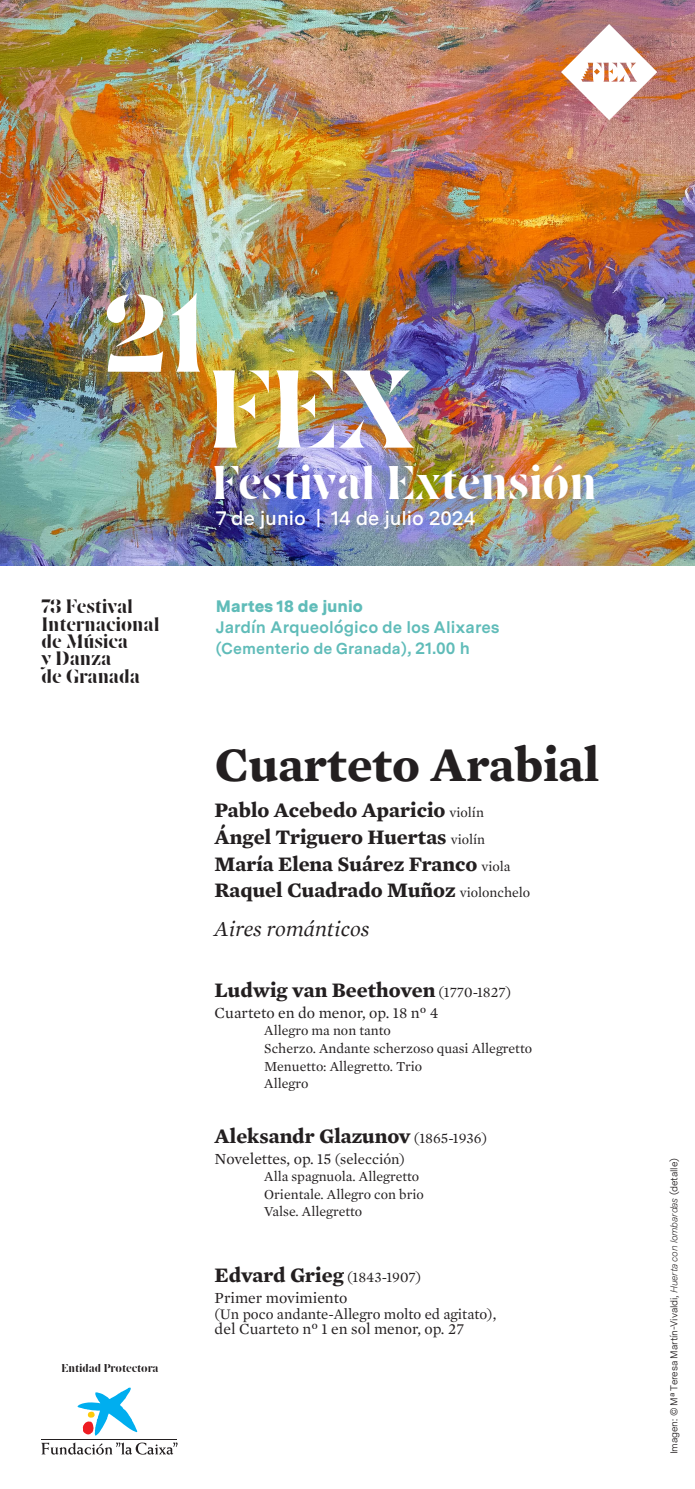
<style>
.page{position:relative;width:695px;height:1489px;background:#fff}
.page>*{position:absolute;margin:0;border:0;box-sizing:border-box;transform-origin:0 0}
.t1{font:700 112.35px "Avia";color:#fff}
.Compositores{font:700 49px "Mercury Text G1";color:#231f20}
.t2{font:700 47.95px "Avia";color:#fff}
.Título{font:italic 21.88px "Mercury Text G1";color:#231f20}
.Compositores-2{font:700 21px "Mercury Text G1";color:#231f20}
.t3{font:700 19.78px "Avia";color:#231f20}
.t4{font:600 19.78px "Messina Sans";color:#fff}
.Lugar_y_hora_nuevo{font:700 16.62px "Messina Sans";color:#60bcb9}
.Fecha_nuevo{font:900 16.62px "Messina Sans";color:#60bcb9}
.Programa_1{font:15.75px "Mercury Text G1";color:#231f20}
.Lugar_y_hora_nuevo-2{font:700 15.75px "Messina Sans";color:#60bcb9}
.Programa_1-2{font:14.88px "Mercury Text G1";color:#231f20}
.Programa_2{font:14px "Mercury Text G1";color:#231f20}
.Con_la_colaboracion{font:700 11.55px "Avia";color:#231f20}
.Créditos_nuevos{font:9.97px "Messina Sans";letter-spacing:-.015em;color:#231f20}
.s1{font-size:16.62px}
.s2{font-weight:400;font-size:14px}
.s3{font-weight:400;font-size:14.88px}
.s4{font-size:14.88px}
.s5{font-size:15.75px}
.s6{font-weight:300;font-style:italic}
</style>
<div class="page">
<img style="left:0;top:0;width:694px;height:566px">
<svg style="left:561px;top:24px;width:96px;height:96px"></svg>
<svg style="left:77px;top:1387px;width:60px;height:48px"></svg>
<hr style="left:42px;top:1438px;width:135px;height:1px;background:#231f20">
<hr style="left:42px;top:1439px;width:135px;height:1px;background:#231f20">
<svg style="left:41px;top:1442px;width:137px;height:12px"></svg>
<p class="t1" style="left:103px;top:268px;width:105px">21</p>
<p class="t1" style="left:206px;top:344px;width:209px">FEX</p>
<p class="t2" style="left:212px;top:454px;width:386px">Festival Extensión</p>
<p class="t4" style="left:216px;top:503px;width:261px">7 de junio | 14 de julio 2024</p>
<p class="t3" style="left:41px;top:595px;width:93px">73 Festival</p>
<p class="t3" style="left:41px;top:612px;width:120px">Internacional</p>
<p class="t3" style="left:41px;top:629px;width:88px">de Música</p>
<p class="t3" style="left:41px;top:647px;width:71px">y Danza</p>
<p class="t3" style="left:41px;top:664px;width:100px">de Granada</p>
<p class="Con_la_colaboracion" style="left:61px;top:1360px;width:98px">Entidad Protectora</p>
<p class="Fecha_nuevo" style="left:216px;top:593px;width:148px">Martes 18 de junio</p>
<p class="Lugar_y_hora_nuevo" style="left:216px;top:614px;width:285px">Jardín Arqueológico de los Alixares</p>
<p class="Lugar_y_hora_nuevo-2" style="left:216px;top:636px;width:256px">(Cementerio de Granada)<span class="s1">, 21.00 h</span></p>
<p class="Compositores" style="left:214px;top:734px;width:386px">Cuarteto Arabial</p>
<p class="Compositores-2" style="left:214px;top:797px;width:271px">Pablo Acebedo Aparicio <span class="s2">violín</span></p>
<p class="Compositores-2" style="left:214px;top:824px;width:272px">Ángel Triguero Huertas <span class="s2">violín</span></p>
<p class="Compositores-2" style="left:214px;top:850px;width:297px">María Elena Suárez Franco <span class="s2">viola</span></p>
<p class="Compositores-2" style="left:214px;top:877px;width:317px">Raquel Cuadrado Muñoz <span class="s2">violonchelo</span></p>
<p class="Título" style="left:214px;top:915px;width:156px">Aires románticos</p>
<p class="Compositores-2" style="left:214px;top:977px;width:298px">Ludwig van Beethoven <span class="s3">(1770-1827)</span></p>
<p class="Programa_1" style="left:214px;top:1003px;width:225px">Cuarteto en do menor, op. 18 nº 4</p>
<p class="Programa_2" style="left:264px;top:1022px;width:128px">Allegro ma non tanto</p>
<p class="Programa_2" style="left:264px;top:1040px;width:269px">Scherzo. Andante scherzoso quasi Allegretto</p>
<p class="Programa_2" style="left:264px;top:1057px;width:159px">Menuetto: Allegretto. Trio</p>
<p class="Programa_2" style="left:264px;top:1075px;width:46px">Allegro</p>
<p class="Compositores-2" style="left:214px;top:1122px;width:274px">Aleksandr Glazunov <span class="s3">(1865-1936)</span></p>
<p class="Programa_1" style="left:214px;top:1149px;width:192px">Novelettes, op. 15 <span class="s4">(selección)</span></p>
<p class="Programa_2" style="left:264px;top:1168px;width:156px">Alla spagnuola. Allegretto</p>
<p class="Programa_2" style="left:264px;top:1185px;width:161px">Orientale. Allegro con brio</p>
<p class="Programa_2" style="left:264px;top:1203px;width:100px">Valse. Allegretto</p>
<p class="Compositores-2" style="left:214px;top:1261px;width:208px">Edvard Grieg <span class="s3">(1843-1907)</span></p>
<p class="Programa_1" style="left:214px;top:1288px;width:134px">Primer movimiento</p>
<p class="Programa_1-2" style="left:214px;top:1304px;width:283px">(Un poco andante-Allegro molto ed agitato)<span class="s5">,</span></p>
<p class="Programa_1" style="left:214px;top:1319px;width:251px">del Cuarteto nº 1 en sol menor, op. 27</p>
<p class="Créditos_nuevos" style="left:666px;top:1453px;width:297px;rotate:-90deg">Imagen: © Mª Teresa Martín-Vivaldi, <span class="s6">Huerta con lombardas</span> (detalle)</p>
</div>
